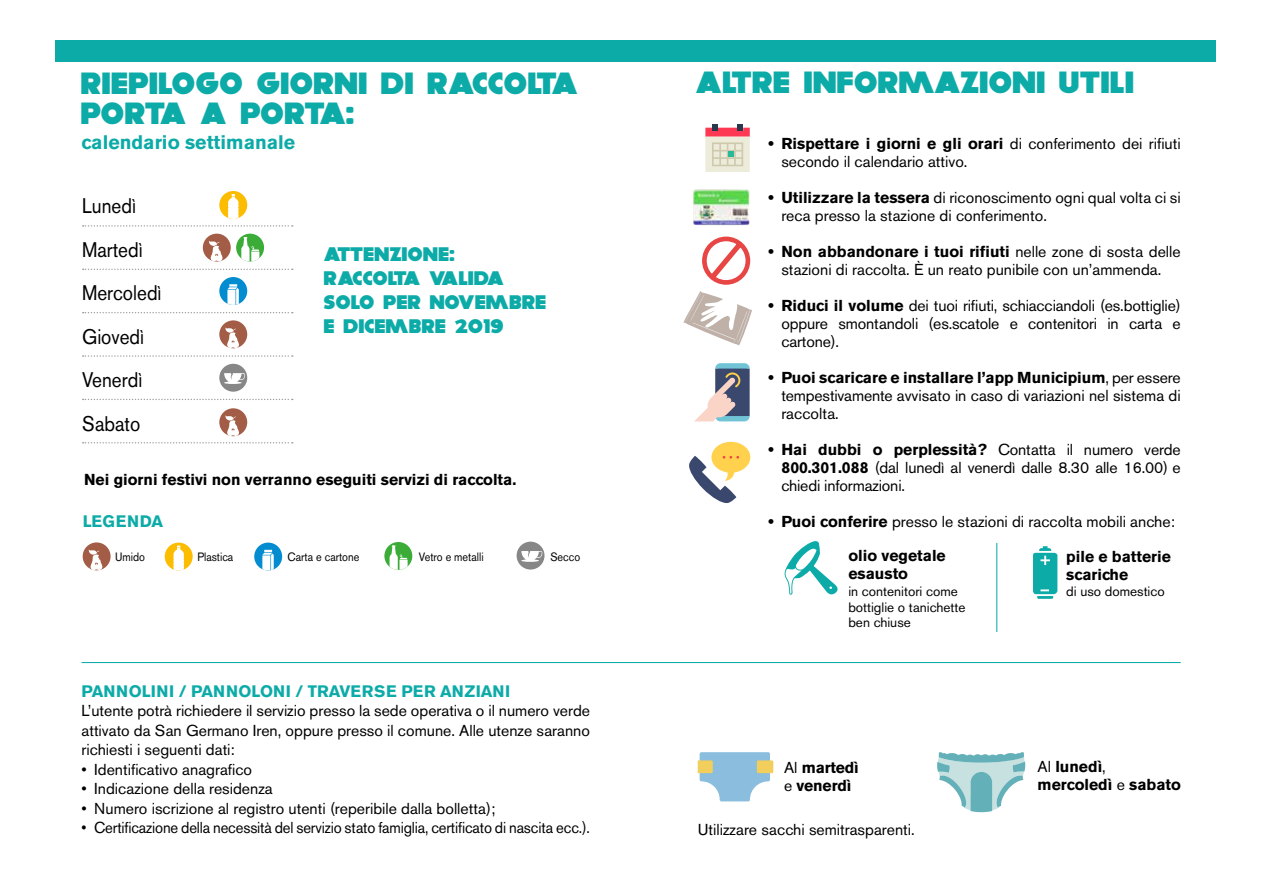
<style>
.page{position:relative;width:1263px;height:893px;background:#fff}
.page>*{position:absolute;margin:0;border:0;box-sizing:border-box;transform-origin:0 0}
.t1{font:37.5px/30px "Dokyo";color:#0daba8}
.t2{font:24px/24px "Dokyo";color:#0daba8}
.t3{font:21px/43.5px "Akzidenz Grotesk BE";color:#000;scale:.9 1}
.t4{font:700 19.5px "Akzidenz Grotesk BE";color:#0daba8}
.t5{font:700 16.5px "Akzidenz Grotesk BE";color:#0daba8}
.t6{font:700 16.5px "Akzidenz Grotesk BE";letter-spacing:.03em;color:#0daba8}
.t7{font:15.75px/18px "Akzidenz Grotesk BE";color:#000;text-align:justify}
.t8{font:700 15.75px/18px "Akzidenz Grotesk BE";color:#000}
.t9{font:15.75px "Akzidenz Grotesk BE";color:#000;scale:.94 1}
.t10{font:13.5px/16.5px "Akzidenz Grotesk BE";color:#000}
.t11{font:12px "Akzidenz Grotesk BE";color:#000;scale:.9 1}
.s1{font-weight:700}
.s2{font-weight:400}
</style>
<div class="page">
<div style="left:55px;top:41px;width:1160px;height:59px;background:#0daba8"></div>
<div style="left:0;top:62px;width:1237px;height:60px;background:#fff"></div>
<svg style="left:784px;top:541px;width:53px;height:54px"></svg>
<hr style="left:996px;top:543px;width:1px;height:89px;background:#0daba8">
<svg style="left:1033px;top:546px;width:24px;height:53px"></svg>
<div style="left:712px;top:124px;width:6px;height:7px;background:#29384d"></div>
<div style="left:737px;top:124px;width:6px;height:7px;background:#29384d"></div>
<svg style="left:705px;top:128px;width:45px;height:44px;background:#e3c2b7"></svg>
<svg style="left:695px;top:363px;width:55px;height:58px"></svg>
<svg style="left:689px;top:442px;width:61px;height:61px"></svg>
<svg style="left:937px;top:752px;width:88px;height:60px"></svg>
<svg style="left:698px;top:752px;width:72px;height:49px"></svg>
<div style="left:757px;top:760px;width:16px;height:13px;background:#f2cf5c"></div>
<svg style="left:83px;top:225px;width:210px;height:2px"></svg>
<svg style="left:83px;top:269px;width:210px;height:1px"></svg>
<svg style="left:83px;top:312px;width:210px;height:1px"></svg>
<svg style="left:83px;top:355px;width:210px;height:2px"></svg>
<svg style="left:83px;top:399px;width:210px;height:1px"></svg>
<div style="left:219px;top:277px;width:28px;height:28px;background:#038cd0;border-radius:50%"></div>
<svg style="left:227px;top:284px;width:12px;height:21px"></svg>
<div style="left:219px;top:191px;width:28px;height:28px;background:#fcbc00;border-radius:50%"></div>
<svg style="left:228px;top:194px;width:11px;height:25px"></svg>
<div style="left:236px;top:234px;width:28px;height:28px;background:#3bac38;border-radius:50%"></div>
<svg style="left:241px;top:237px;width:18px;height:25px"></svg>
<div style="left:219px;top:320px;width:28px;height:28px;background:#a35c46;border-radius:50%"></div>
<svg style="left:225px;top:327px;width:15px;height:22px"></svg>
<div style="left:219px;top:408px;width:28px;height:28px;background:#a35c46;border-radius:50%"></div>
<svg style="left:83px;top:415px;width:210px;height:28px"></svg>
<div style="left:203px;top:234px;width:28px;height:28px;background:#a35c46;border-radius:50%"></div>
<svg style="left:209px;top:241px;width:15px;height:21px"></svg>
<div style="left:219px;top:364px;width:28px;height:28px;background:#878787;border-radius:50%"></div>
<svg style="left:224px;top:373px;width:21px;height:11px"></svg>
<div style="left:254px;top:543px;width:28px;height:27px;background:#038cd0;border-radius:50%"></div>
<svg style="left:262px;top:550px;width:12px;height:20px"></svg>
<div style="left:165px;top:543px;width:28px;height:27px;background:#fcbc00;border-radius:50%"></div>
<svg style="left:173px;top:546px;width:11px;height:24px"></svg>
<svg style="left:384px;top:542px;width:28px;height:28px"></svg>
<svg style="left:390px;top:545px;width:18px;height:25px"></svg>
<div style="left:83px;top:542px;width:28px;height:28px;background:#a35c46;border-radius:50%"></div>
<svg style="left:89px;top:549px;width:15px;height:22px"></svg>
<div style="left:517px;top:542px;width:27px;height:28px;background:#878787;border-radius:50%"></div>
<svg style="left:521px;top:551px;width:21px;height:11px"></svg>
<img style="left:693px;top:190px;width:56px;height:35px">
<svg style="left:683px;top:237px;width:69px;height:109px"></svg>
<hr style="left:82px;top:662px;width:1099px;height:1px;background:#0daba8">
<h1 class="t1" style="left:696px;top:67px;width:440px">ALTRE INFORMAZIONI UTILI</h1>
<h1 class="t1" style="left:82px;top:67px;width:499px">RIEPILOGO GIORNI DI RACCOLTA<br>PORTA A PORTA:</h1>
<p class="t4" style="left:82px;top:131px;width:215px">calendario settimanale</p>
<p class="t7" style="left:781px;top:135px;width:401px;text-indent:-13px"><span class="s1">• Rispettare i giorni e gli orari</span> di conferimento dei rifiuti secondo il calendario attivo.</p>
<p class="t7" style="left:781px;top:189px;width:401px;text-indent:-13px"><span class="s1">• Utilizzare la tessera</span> di riconoscimento ogni qual volta ci si reca presso la stazione di conferimento.</p>
<p class="t7" style="left:769px;top:243px;width:414px;text-align:center"><span class="s1">• Non abbandonare i tuoi rifiuti</span> nelle zone di sosta delle stazioni di raccolta. È un reato punibile con un’ammenda.</p>
<p class="t7" style="left:781px;top:297px;width:401px;text-indent:-13px"><span class="s1">• Riduci il volume</span> dei tuoi rifiuti, schiacciandoli (es.bottiglie) oppure smontandoli (es.scatole e contenitori in carta e cartone).</p>
<p class="t7" style="left:781px;top:369px;width:401px;text-indent:-13px"><span class="s1">• Puoi scaricare e installare l’app Municipium</span>, per essere tempestivamente avvisato in caso di variazioni nel sistema di raccolta.</p>
<p class="t7" style="left:781px;top:441px;width:401px;text-indent:-13px"><span class="s1">• Hai dubbi o perplessità?</span> Contatta il numero verde <span class="s1">800.301.088</span> (dal lunedì al venerdì dalle 8.30 alle 16.00) e chiedi informazioni.</p>
<p class="t7" style="left:769px;top:504px;width:408px;line-height:34.5px;text-align:right"><span class="s1">• Puoi conferire</span> presso le stazioni di raccolta mobili anche: <span class="s1">pile e batterie</span></p>
<p class="t8" style="left:1066px;top:565px;width:64px">scariche</p>
<p class="t10" style="left:1066px;top:583px;width:100px">di uso domestico</p>
<h3 class="t3" style="left:82px;top:184px;width:90px">Lunedì<br>Martedì<br>Mercoledì<br>Giovedì<br>Venerdì<br>Sabato</h3>
<h2 class="t2" style="left:324px;top:242px;width:224px">ATTENZIONE:<br>RACCOLTA VALIDA<br>SOLO PER NOVEMBRE<br>E DICEMBRE 2019</h2>
<p class="t8" style="left:84px;top:471px;width:434px">Nei giorni festivi non verranno eseguiti servizi di raccolta.</p>
<p class="t6" style="left:83px;top:512px;width:82px">LEGENDA</p>
<p class="t8" style="left:848px;top:547px;width:99px">olio vegetale esausto</p>
<p class="t10" style="left:848px;top:583px;width:119px">in contenitori come bottiglie o tanichette</p>
<p class="t10" style="left:848px;top:614px;width:64px">ben chiuse</p>
<p class="t11" style="left:115px;top:550px;width:35px">Umido</p>
<p class="t11" style="left:197px;top:550px;width:41px">Plastica</p>
<p class="t11" style="left:288px;top:550px;width:81px">Carta e cartone</p>
<p class="t11" style="left:419px;top:550px;width:74px">Vetro e metalli</p>
<p class="t11" style="left:550px;top:550px;width:35px">Secco</p>
<p class="t5" style="left:82px;top:682px;width:430px">PANNOLINI / PANNOLONI / TRAVERSE PER ANZIANI</p>
<p class="t7" style="left:82px;top:701px;width:510px;line-height:19.5px">L’utente potrà richiedere il servizio presso la sede operativa o il numero verde attivato da San Germano Iren, oppure presso il comune. Alle utenze saranno richiesti i seguenti dati:</p>
<p class="t7" style="left:82px;top:760px;width:172px">• Identificativo anagrafico</p>
<p class="t7" style="left:82px;top:780px;width:193px">• Indicazione della residenza</p>
<p class="t7" style="left:82px;top:799px;width:415px">• Numero iscrizione al registro utenti (reperibile dalla bolletta);</p>
<p class="t9" style="left:82px;top:818px;width:542px">• Certificazione della necessità del servizio stato famiglia, certificato di nascita ecc.).</p>
<p class="t8" style="left:784px;top:758px;width:76px"><span class="s2">Al</span> martedì <span class="s2">e</span> venerdì</p>
<p class="t8" style="left:1037px;top:758px;width:145px"><span class="s2">Al</span> lunedì<span class="s2">, </span>mercoledì <span class="s2">e</span> sabato</p>
<p class="t7" style="left:698px;top:821px;width:218px">Utilizzare sacchi semitrasparenti.</p>
</div>
